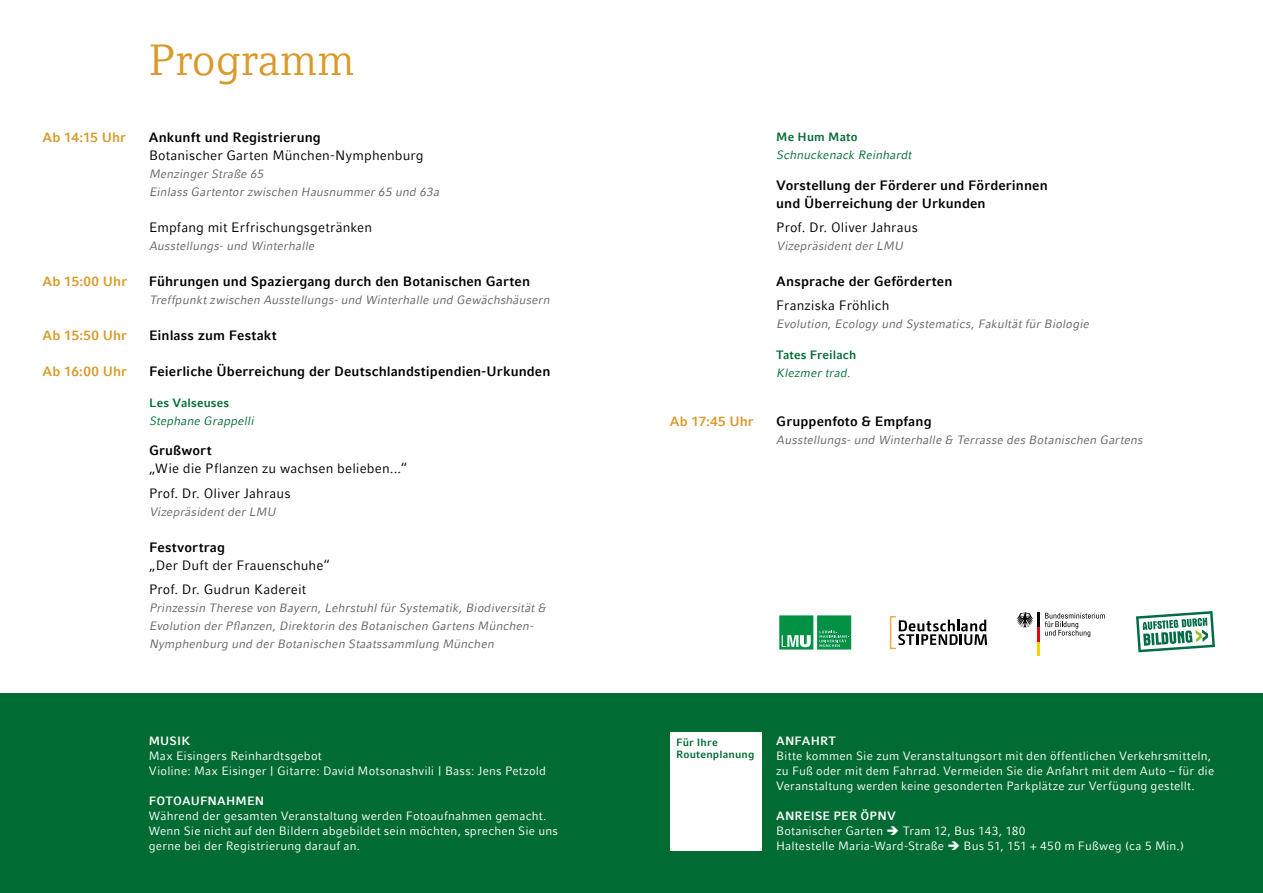
<style>
.page{position:relative;width:1263px;height:893px;background:#fff}
.page>*{position:absolute;margin:0;border:0;box-sizing:border-box;transform-origin:0 0}
.t1{font:43.5px "LMU Compatil Letter";color:#da9929}
.text_bold{font:700 13.5px/18px "LMU Compatil Fact";letter-spacing:.005em;color:#000}
.t2{font:13.5px "LMU Compatil Fact";letter-spacing:.01em;color:#000}
.text_bold-2{font:700 13.5px "LMU Compatil Fact";letter-spacing:.005em;color:#da9929}
.t3{font:12px/15px "LMU Compatil Fact";letter-spacing:.015em;color:#fff}
.kursiv{font:italic 12px/18px "LMU Compatil Fact";letter-spacing:.01em;color:#646363}
.kursiv_song{font:italic 12px "LMU Compatil Fact";letter-spacing:.01em;color:#006b32}
.text_bold-3{font:700 12px "LMU Compatil Fact";letter-spacing:.015em;color:#fff}
.songtitel{font:700 12px "LMU Compatil Fact";letter-spacing:.01em;color:#006b32}
.songtitel-2{font:700 10.5px/12px "LMU Compatil Fact";letter-spacing:.015em;color:#006b32}
</style>
<div class="page">
<div style="left:0;top:693px;width:1263px;height:200px;background:#006b32"></div>
<svg style="left:1136px;top:611px;width:79px;height:41px"></svg>
<svg style="left:1045px;top:613px;width:60px;height:24px"></svg>
<hr style="left:1037px;top:641px;width:3px;height:14px;background:#f8d200">
<hr style="left:1037px;top:627px;width:3px;height:14px;background:#e30613">
<hr style="left:1037px;top:613px;width:3px;height:14px;background:#000">
<svg style="left:1017px;top:612px;width:16px;height:16px"></svg>
<svg style="left:779px;top:615px;width:72px;height:34px;background:#30a568"></svg>
<svg style="left:898px;top:620px;width:89px;height:25px"></svg>
<div style="left:890px;top:616px;width:6px;height:33px;border:1px solid #f7a941"></div>
<div style="left:670px;top:732px;width:92px;height:118px;background:#fff"></div>
<p class="t1" style="left:149px;top:35px;width:207px">Programm</p>
<p class="text_bold-2" style="left:43px;top:129px;width:85px">Ab 14:15 Uhr</p>
<p class="text_bold" style="left:149px;top:128px;width:174px">Ankunft und Registrierung</p>
<p class="t2" style="left:149px;top:147px;width:276px">Botanischer Garten München-Nymphenburg</p>
<p class="kursiv" style="left:149px;top:165px;width:292px">Menzinger Straße 65<br>Einlass Gartentor zwischen Hausnummer 65 und 63a</p>
<p class="t2" style="left:149px;top:219px;width:225px">Empfang mit Erfrischungsgetränken</p>
<p class="kursiv" style="left:149px;top:237px;width:167px">Ausstellungs- und Winterhalle</p>
<p class="text_bold-2" style="left:43px;top:273px;width:86px">Ab 15:00 Uhr</p>
<p class="text_bold" style="left:149px;top:272px;width:383px">Führungen und Spaziergang durch den Botanischen Garten</p>
<p class="kursiv" style="left:149px;top:291px;width:402px">Treffpunkt zwischen Ausstellungs- und Winterhalle und Gewächshäusern</p>
<p class="text_bold-2" style="left:43px;top:327px;width:86px">Ab 15:50 Uhr</p>
<p class="text_bold" style="left:149px;top:326px;width:129px">Einlass zum Festakt</p>
<p class="text_bold-2" style="left:43px;top:363px;width:86px">Ab 16:00 Uhr</p>
<p class="text_bold" style="left:149px;top:362px;width:403px">Feierliche Überreichung der Deutschlandstipendien-Urkunden</p>
<p class="songtitel" style="left:149px;top:395px;width:82px">Les Valseuses</p>
<p class="kursiv_song" style="left:149px;top:413px;width:106px">Stephane Grappelli</p>
<p class="text_bold" style="left:149px;top:442px;width:64px">Grußwort</p>
<p class="t2" style="left:149px;top:461px;width:260px">„Wie die Pflanzen zu wachsen belieben...“</p>
<p class="t2" style="left:149px;top:485px;width:143px">Prof. Dr. Oliver Jahraus</p>
<p class="kursiv" style="left:149px;top:503px;width:128px">Vizepräsident der LMU</p>
<p class="text_bold" style="left:149px;top:538px;width:78px">Festvortrag</p>
<p class="t2" style="left:149px;top:557px;width:183px">„Der Duft der Frauenschuhe“</p>
<p class="t2" style="left:149px;top:582px;width:159px">Prof. Dr. Gudrun Kadereit</p>
<p class="kursiv" style="left:149px;top:599px;width:398px">Prinzessin Therese von Bayern, Lehrstuhl für Systematik, Biodiversität &amp;<br>Evolution der Pflanzen, Direktorin des Botanischen Gartens München-<br>Nymphenburg und der Botanischen Staatssammlung München</p>
<p class="text_bold-3" style="left:149px;top:734px;width:43px">MUSIK</p>
<p class="t3" style="left:149px;top:749px;width:174px">Max Eisingers Reinhardtsgebot</p>
<p class="t3" style="left:149px;top:764px;width:399px">Violine: Max Eisinger | Gitarre: David Motsonashvili | Bass: Jens Petzold</p>
<p class="text_bold-3" style="left:149px;top:794px;width:117px">FOTOAUFNAHMEN</p>
<p class="t3" style="left:149px;top:809px;width:411px">Während der gesamten Veranstaltung werden Fotoaufnahmen gemacht.<br>Wenn Sie nicht auf den Bildern abgebildet sein möchten, sprechen Sie uns gerne bei der Registrierung darauf an.</p>
<p class="songtitel" style="left:776px;top:130px;width:83px">Me Hum Mato</p>
<p class="kursiv_song" style="left:776px;top:148px;width:137px">Schnuckenack Reinhardt</p>
<p class="text_bold" style="left:776px;top:176px;width:273px">Vorstellung der Förderer und Förderinnen und Überreichung der Urkunden</p>
<p class="t2" style="left:776px;top:219px;width:143px">Prof. Dr. Oliver Jahraus</p>
<p class="kursiv" style="left:776px;top:237px;width:128px">Vizepräsident der LMU</p>
<p class="text_bold" style="left:776px;top:272px;width:178px">Ansprache der Geförderten</p>
<p class="t2" style="left:776px;top:298px;width:115px">Franziska Fröhlich</p>
<p class="kursiv" style="left:776px;top:315px;width:314px">Evolution, Ecology und Systematics, Fakultät für Biologie</p>
<p class="songtitel" style="left:776px;top:348px;width:82px">Tates Freilach</p>
<p class="kursiv_song" style="left:776px;top:366px;width:76px">Klezmer trad.</p>
<p class="text_bold-2" style="left:670px;top:413px;width:86px">Ab 17:45 Uhr</p>
<p class="text_bold" style="left:776px;top:412px;width:157px">Gruppenfoto &amp; Empfang</p>
<p class="kursiv" style="left:776px;top:431px;width:368px">Ausstellungs- und Winterhalle &amp; Terrasse des Botanischen Gartens</p>
<p class="songtitel-2" style="left:676px;top:736px;width:80px">Für Ihre<br>Routenplanung</p>
<p class="text_bold-3" style="left:776px;top:734px;width:62px">ANFAHRT</p>
<p class="t3" style="left:776px;top:749px;width:440px">Bitte kommen Sie zum Veranstaltungsort mit den öffentlichen Verkehrsmitteln, zu Fuß oder mit dem Fahrrad. Vermeiden Sie die Anfahrt mit dem Auto – für die<br>Veranstaltung werden keine gesonderten Parkplätze zur Verfügung gestellt.</p>
<p class="text_bold-3" style="left:776px;top:809px;width:121px">ANREISE PER ÖPNV</p>
<p class="t3" style="left:776px;top:824px;width:409px">Botanischer Garten ➔ Tram 12, Bus 143, 180<br>Haltestelle Maria-Ward-Straße ➔ Bus 51, 151 + 450 m Fußweg (ca 5 Min.)</p>
</div>
